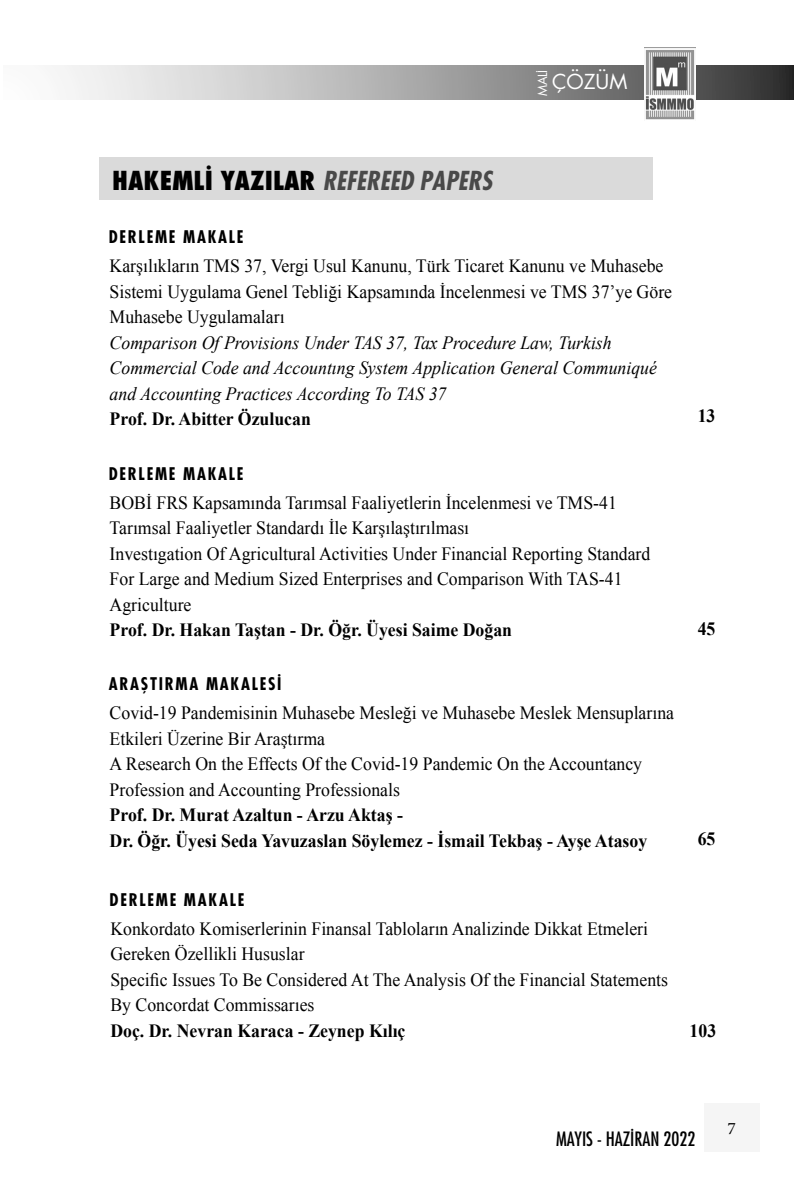
<style>
.page{position:relative;width:794px;height:1191px;background:#fff}
.page>*{position:absolute;margin:0;border:0;box-sizing:border-box;transform-origin:0 0}
.t1{font:25.55px "Futura Cond Black Tr";color:#000}
.t2{font:20.12px "Futura Book Tr";color:#fff}
.t3{font:19.25px "Futura Cond Nr Tr";color:#000}
.t4{font:18.72px/25.6px "Times New Roman";color:#000;scale:.95 1}
.t5{font:700 18.72px/25.6px "Times New Roman";color:#000;scale:.95 1}
.t6{font:italic 18.72px/25.6px "Times New Roman";color:#000;scale:.95 1}
.t7{font:17.5px "Minion Pro";color:#000}
.t8{font:16.97px "Futura Cond Bold Tr";letter-spacing:.1em;color:#000}
.t9{font:12.25px "Futura Book Tr";color:#fff}
.s1{font-family:"Futura Cond Bold Ita Tr";color:#494949}
</style>
<div class="page">
<svg style="left:64px;top:65px;width:730px;height:35px;background:#a3a3a3"></svg>
<img style="left:644px;top:47px;width:51px;height:73px">
<div style="left:704px;top:1103px;width:55px;height:48px;background:#f5f5f5"></div>
<div style="left:99px;top:158px;width:554px;height:42px;background:#dadada"></div>
<p class="t9" style="left:534px;top:96px;width:27px;rotate:-90deg">MALİ</p>
<p class="t2" style="left:552px;top:68px;width:77px">ÇÖZÜM</p>
<p class="t1" style="left:112px;top:164px;width:382px">HAKEMLİ YAZILAR <span class="s1">REFEREED PAPERS</span></p>
<p class="t8" style="left:109px;top:226px;width:136px">DERLEME MAKALE</p>
<p class="t4" style="left:110px;top:253px;width:593px">Karşılıkların TMS 37, Vergi Usul Kanunu, Türk Ticaret Kanunu ve Muhasebe<br>Sistemi Uygulama Genel Tebliği Kapsamında İncelenmesi ve TMS 37’ye Göre<br>Muhasebe Uygulamaları</p>
<p class="t6" style="left:110px;top:329px;width:577px">Comparison Of Provisions Under TAS 37, Tax Procedure Law, Turkish<br>Commercial Code and Accountıng System Application General Communiqué and Accounting Practices According To TAS 37</p>
<p class="t5" style="left:110px;top:405px;width:213px">Prof. Dr. Abitter Özulucan</p>
<p class="t8" style="left:109px;top:463px;width:136px">DERLEME MAKALE</p>
<p class="t4" style="left:110px;top:489px;width:535px">BOBI FRS Kapsamında Tarımsal Faaliyetlerin İncelenmesi ve TMS-41<br>Tarımsal Faaliyetler Standardı İle Karşılaştırılması</p>
<p class="t4" style="left:110px;top:540px;width:571px">Investıgation Of Agricultural Activities Under Financial Reporting Standard<br>For Large and Medium Sized Enterprises and Comparison With TAS-41<br>Agriculture</p>
<p class="t5" style="left:110px;top:616px;width:425px">Prof. Dr. Hakan Taştan - Dr. Öğr. Üyesi Saime Doğan</p>
<p class="t8" style="left:109px;top:673px;width:174px">ARAŞTIRMA MAKALESİ</p>
<p class="t4" style="left:110px;top:700px;width:595px">Covid-19 Pandemisinin Muhasebe Mesleği ve Muhasebe Meslek Mensuplarına<br>Etkileri Üzerine Bir Araştırma</p>
<p class="t4" style="left:110px;top:750px;width:562px">A Research On the Effects Of the Covid-19 Pandemic On the Accountancy<br>Profession and Accounting Professionals</p>
<p class="t5" style="left:110px;top:801px;width:567px">Prof. Dr. Murat Azaltun - Arzu Aktaş -<br>Dr. Öğr. Üyesi Seda Yavuzaslan Söylemez - İsmail Tekbaş - Ayşe Atasoy</p>
<p class="t8" style="left:110px;top:888px;width:136px">DERLEME MAKALE</p>
<p class="t4" style="left:110px;top:915px;width:567px">Konkordato Komiserlerinin Finansal Tabloların Analizinde Dikkat Etmeleri<br>Gereken Özellikli Hususlar</p>
<p class="t4" style="left:110px;top:966px;width:588px">Specific Issues To Be Considered At The Analysis Of the Financial Statements<br>By Concordat Commissarıes</p>
<p class="t5" style="left:110px;top:1017px;width:312px">Doç. Dr. Nevran Karaca - Zeynep Kılıç</p>
<p class="t5" style="left:698px;top:402px;width:20px">13</p>
<p class="t5" style="left:698px;top:615px;width:20px">45</p>
<p class="t5" style="left:698px;top:825px;width:20px">65</p>
<p class="t5" style="left:689px;top:1017px;width:30px">103</p>
<p class="t3" style="left:556px;top:1126px;width:141px">MAYIS - HAZIRAN 2022</p>
<p class="t7" style="left:727px;top:1116px;width:10px">7</p>
</div>
